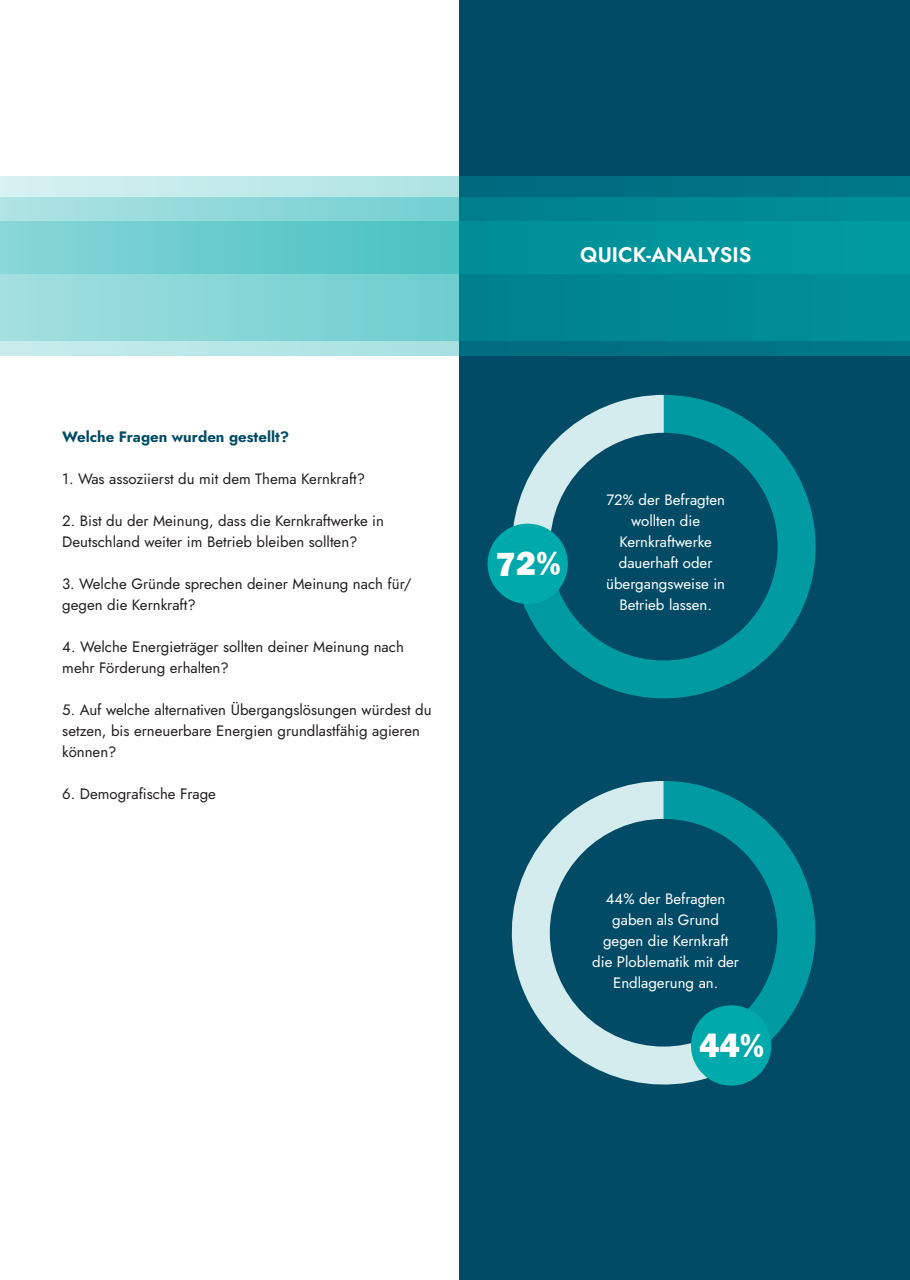
<style>
.page{position:relative;width:910px;height:1280px;background:#fff}
.page>*{position:absolute;margin:0;border:0;box-sizing:border-box;transform-origin:0 0}
.Percentage_page_17{font:34.5px "Franklin Gothic URW Hea";color:#fff}
.Small_header_caps_wh{font:600 21px "Jost";color:#fff}
.Body{font:15px/21px "Jost";color:#231f20}
.Body-2{font:15px/21px "Jost";color:#fff;text-align:center}
.Body-3{font:700 15px "Jost";color:#014b67}
</style>
<div class="page">
<div style="left:459px;top:0;width:451px;height:1280px;background:#014b67"></div>
<svg style="left:0;top:341px;width:910px;height:14px;background:#5cacb5"></svg>
<svg style="left:0;top:176px;width:910px;height:21px;background:#62adb6"></svg>
<svg style="left:0;top:197px;width:910px;height:144px;background:#3fafb5"></svg>
<svg style="left:516px;top:395px;width:300px;height:303px"></svg>
<div style="left:487px;top:523px;width:81px;height:81px;background:#00a9ab;border-radius:50%"></div>
<svg style="left:719px;top:791px;width:96px;height:280px"></svg>
<svg style="left:511px;top:781px;width:208px;height:304px"></svg>
<div style="left:691px;top:1005px;width:80px;height:81px;background:#00a9ab;border-radius:50%"></div>
<svg style="left:497px;top:395px;width:167px;height:181px"></svg>
<p class="Body-3" style="left:62px;top:426px;width:228px">Welche Fragen wurden gestellt?</p>
<p class="Body" style="left:62px;top:468px;width:304px">1. Was assoziierst du mit dem Thema Kernkraft?</p>
<p class="Body" style="left:62px;top:510px;width:323px">2. Bist du der Meinung, dass die Kernkraftwerke in<br>Deutschland weiter im Betrieb bleiben sollten?</p>
<p class="Body" style="left:62px;top:573px;width:351px">3. Welche Gründe sprechen deiner Meinung nach für/ gegen die Kernkraft?</p>
<p class="Body" style="left:62px;top:636px;width:343px">4. Welche Energieträger sollten deiner Meinung nach mehr Förderung erhalten?</p>
<p class="Body" style="left:62px;top:699px;width:371px">5. Auf welche alternativen Übergangslösungen würdest du setzen, bis erneuerbare Energien grundlastfähig agieren können?</p>
<p class="Body" style="left:62px;top:783px;width:155px">6. Demografische Frage</p>
<p class="Small_header_caps_wh" style="left:580px;top:241px;width:173px">QUICK-ANALYSIS</p>
<p class="Body-2" style="left:606px;top:489px;width:120px">72% der Befragten wollten die<br>Kernkraftwerke dauerhaft oder übergangsweise in<br>Betrieb lassen.</p>
<p class="Body-2" style="left:592px;top:888px;width:148px">44% der Befragten gaben als Grund gegen die Kernkraft die Ploblematik mit der<br>Endlagerung an.</p>
<p class="Percentage_page_17" style="left:699px;top:1023px;width:67px">44%</p>
</div>
